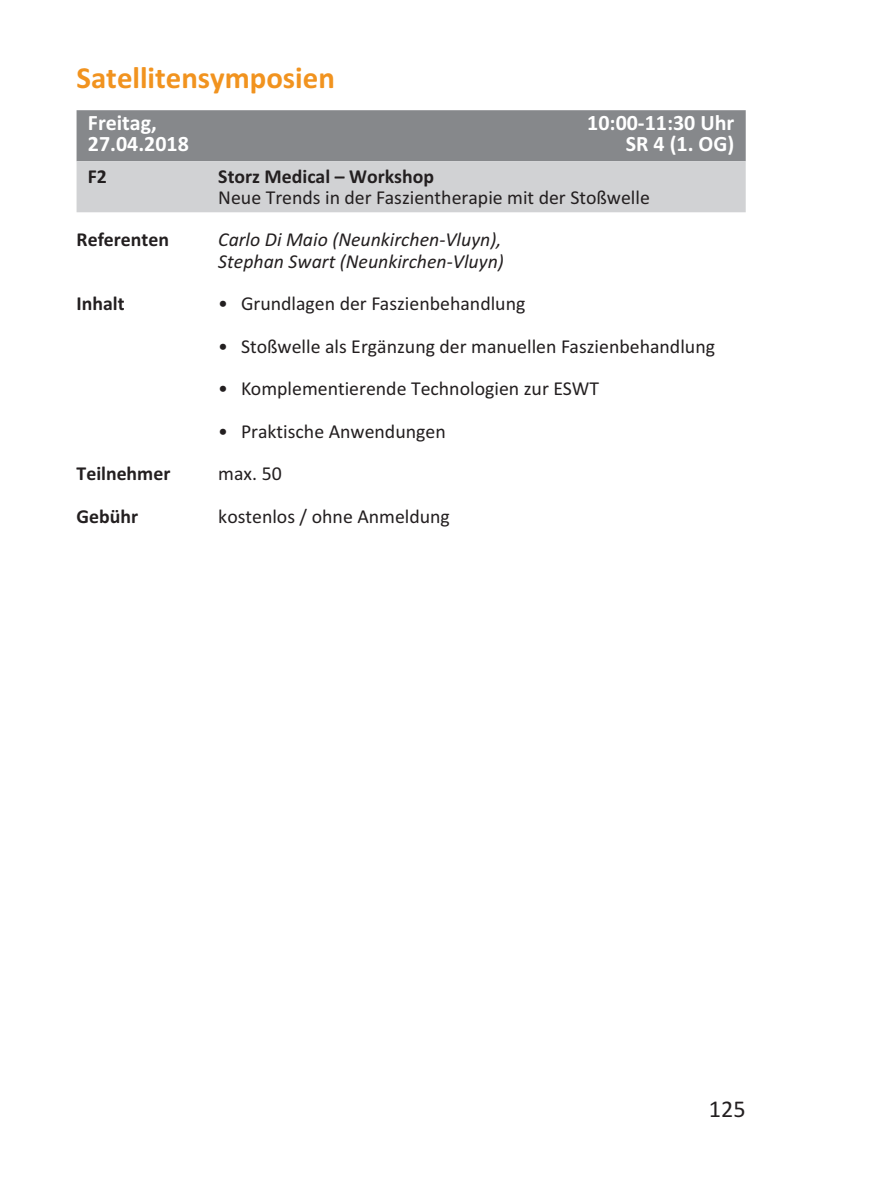
<style>
.page{position:relative;width:879px;height:1191px;background:#fff}
.page>*{position:absolute;margin:0;border:0;box-sizing:border-box;transform-origin:0 0}
.t1{font:700 30.8px "Calibri";color:#f1931f}
.t2{font:24.2px "Calibri";color:#231f20}
.t3{font:700 22px "Calibri";color:#fff}
.t4{font:19.8px "Calibri";color:#231f20}
.t5{font:italic 19.8px/21.2px "Calibri";color:#231f20}
.t6{font:700 19.8px "Calibri";color:#231f20}
</style>
<div class="page">
<div style="left:77px;top:110px;width:669px;height:51px;background:#86888b"></div>
<div style="left:77px;top:161px;width:669px;height:51px;background:#d1d2d4"></div>
<h1 class="t1" style="left:77px;top:59px;width:260px">Satellitensymposien</h1>
<p class="t3" style="left:88px;top:110px;width:70px">Freitag,</p>
<p class="t3" style="left:587px;top:110px;width:149px">10:00-11:30 Uhr</p>
<p class="t3" style="left:88px;top:131px;width:102px">27.04.2018</p>
<p class="t3" style="left:626px;top:131px;width:110px">SR 4 (1. OG)</p>
<p class="t6" style="left:88px;top:164px;width:21px">F2</p>
<p class="t6" style="left:218px;top:164px;width:217px">Storz Medical – Workshop</p>
<p class="t4" style="left:218px;top:185px;width:433px">Neue Trends in der Faszientherapie mit der Stoßwelle</p>
<p class="t6" style="left:77px;top:228px;width:94px">Referenten</p>
<p class="t5" style="left:218px;top:229px;width:287px">Carlo Di Maio (Neunkirchen-Vluyn),<br>Stephan Swart (Neunkirchen-Vluyn)</p>
<p class="t6" style="left:77px;top:292px;width:50px">Inhalt</p>
<p class="t4" style="left:218px;top:292px;width:309px">• Grundlagen der Faszienbehandlung</p>
<p class="t4" style="left:218px;top:334px;width:498px">• Stoßwelle als Ergänzung der manuellen Faszienbehandlung</p>
<p class="t4" style="left:218px;top:377px;width:382px">• Komplementierende Technologien zur ESWT</p>
<p class="t4" style="left:218px;top:419px;width:229px">• Praktische Anwendungen</p>
<p class="t6" style="left:77px;top:462px;width:95px">Teilnehmer</p>
<p class="t4" style="left:218px;top:462px;width:65px">max. 50</p>
<p class="t6" style="left:77px;top:504px;width:63px">Gebühr</p>
<p class="t4" style="left:218px;top:504px;width:233px">kostenlos / ohne Anmeldung</p>
<p class="t2" style="left:709px;top:1094px;width:38px">125</p>
</div>
